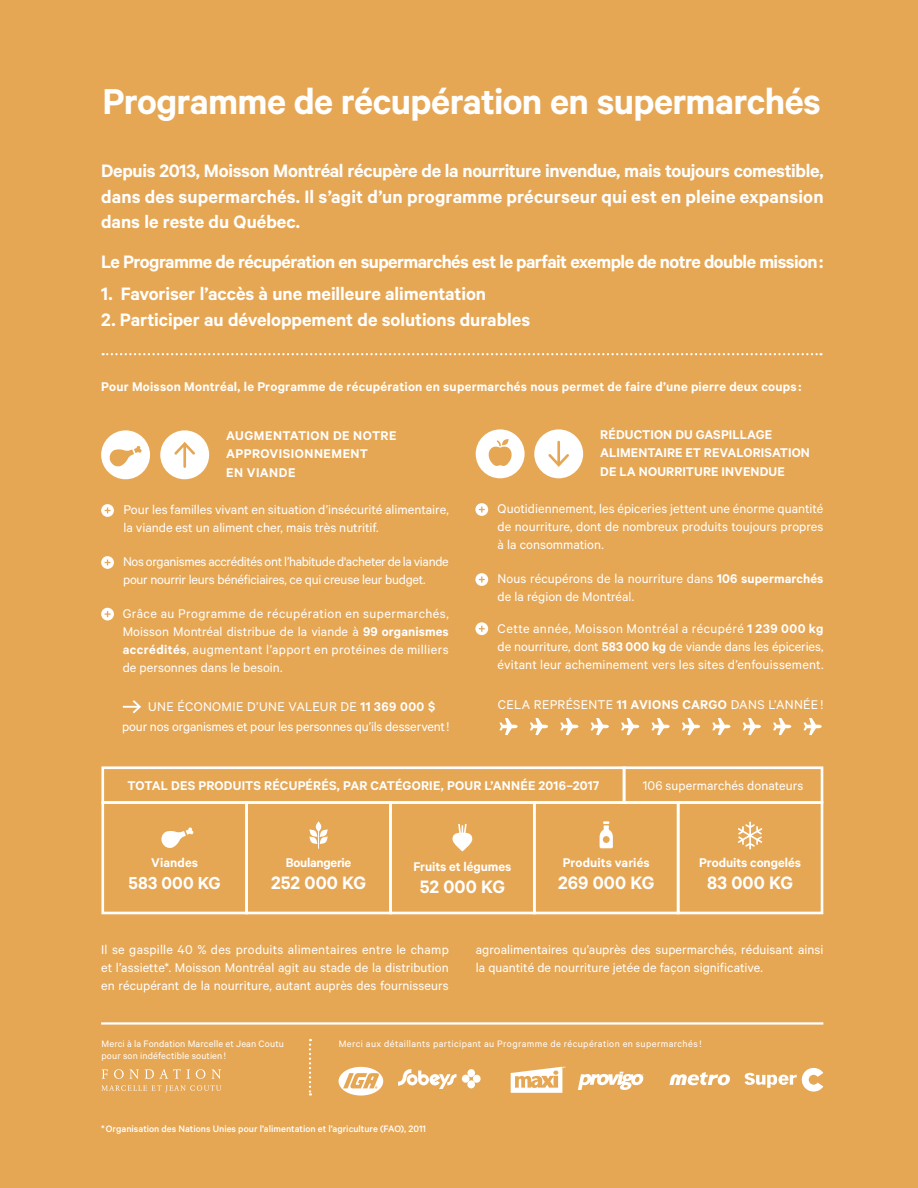
<style>
.page{position:relative;width:918px;height:1188px;background:#e6a755}
.page>*{position:absolute;margin:0;border:0;box-sizing:border-box;transform-origin:0 0}
.t1{font:600 40.5px "Calibre";letter-spacing:-.015em;color:#fff}
.t2{font:600 20.25px/25.5px "Calibre";letter-spacing:-.005em;color:#fff;text-align:justify}
.t3{font:600 20.25px "Calibre";letter-spacing:-.025em;color:#fff}
.t4{font:600 19.5px "Calibre";letter-spacing:.005em;color:#fff}
.Texte_courant{font:14.25px/18px "Calibre";color:#fff;text-align:justify}
.Sous-titres{font:600 14.25px/18.8px "Calibre";letter-spacing:.01em;color:#fff}
.Texte_courant-2{font:14.25px/18px "Calibre";letter-spacing:-.02em;color:#fff}
.Sous-titres-2{font:600 14.25px/18.8px "Calibre";letter-spacing:.035em;color:#fff}
.Texte_courant-3{font:14.25px "Calibre";letter-spacing:.02em;color:#fff}
.Texte_courant-4{font:14.25px "Calibre";letter-spacing:.025em;color:#fff}
.Sous-titres-3{font:600 14.25px "Calibre";letter-spacing:-.02em;color:#fff}
.Sous-titres-4{font:10.5px/12px "Calibre";letter-spacing:.03em;color:#fff}
.Texte_courant-5{font:500 10.5px "Calibre";color:#fff}
.s1{font-weight:600}
</style>
<div class="page">
<svg style="left:103px;top:353px;width:718px;height:2px"></svg>
<hr style="left:101px;top:1022px;width:722px;height:3px;background:#fff">
<svg style="left:161px;top:827px;width:33px;height:21px"></svg>
<div style="left:101px;top:801px;width:147px;height:113px;border:3px solid #fff"></div>
<svg style="left:309px;top:821px;width:19px;height:28px"></svg>
<div style="left:245px;top:801px;width:147px;height:113px;border:3px solid #fff"></div>
<svg style="left:452px;top:824px;width:21px;height:27px"></svg>
<div style="left:389px;top:801px;width:147px;height:113px;border:3px solid #fff"></div>
<svg style="left:738px;top:822px;width:24px;height:27px"></svg>
<div style="left:677px;top:801px;width:146px;height:113px;border:3px solid #fff"></div>
<svg style="left:600px;top:821px;width:13px;height:27px"></svg>
<div style="left:603px;top:836px;width:7px;height:7px;background:#e6a755;border-radius:50%"></div>
<div style="left:533px;top:801px;width:146px;height:113px;border:3px solid #fff"></div>
<div style="left:101px;top:766px;width:524px;height:38px;border:3px solid #fff"></div>
<div style="left:623px;top:766px;width:200px;height:38px;border:3px solid #fff"></div>
<div style="left:101px;top:430px;width:49px;height:49px;background:#fff;border-radius:50%"></div>
<svg style="left:109px;top:446px;width:33px;height:21px"></svg>
<div style="left:160px;top:430px;width:49px;height:49px;background:#fff;border-radius:50%"></div>
<svg style="left:174px;top:442px;width:21px;height:26px"></svg>
<svg style="left:101px;top:504px;width:13px;height:13px"></svg>
<svg style="left:101px;top:556px;width:13px;height:13px"></svg>
<svg style="left:101px;top:608px;width:13px;height:12px"></svg>
<div style="left:534px;top:429px;width:49px;height:49px;background:#fff;border-radius:50%"></div>
<svg style="left:548px;top:441px;width:21px;height:26px"></svg>
<div style="left:476px;top:429px;width:49px;height:49px;background:#fff;border-radius:50%"></div>
<svg style="left:489px;top:439px;width:23px;height:27px"></svg>
<svg style="left:475px;top:503px;width:13px;height:13px"></svg>
<svg style="left:475px;top:573px;width:13px;height:13px"></svg>
<svg style="left:475px;top:622px;width:13px;height:13px"></svg>
<svg style="left:500px;top:718px;width:18px;height:17px"></svg>
<svg style="left:804px;top:718px;width:18px;height:17px"></svg>
<svg style="left:530px;top:718px;width:18px;height:17px"></svg>
<svg style="left:560px;top:718px;width:18px;height:17px"></svg>
<svg style="left:591px;top:718px;width:18px;height:17px"></svg>
<svg style="left:621px;top:718px;width:18px;height:17px"></svg>
<svg style="left:652px;top:718px;width:18px;height:17px"></svg>
<svg style="left:682px;top:718px;width:18px;height:17px"></svg>
<svg style="left:712px;top:718px;width:19px;height:17px"></svg>
<svg style="left:743px;top:718px;width:18px;height:17px"></svg>
<svg style="left:773px;top:718px;width:18px;height:17px"></svg>
<svg style="left:123px;top:700px;width:18px;height:14px"></svg>
<svg style="left:102px;top:1069px;width:6px;height:10px"></svg>
<svg style="left:114px;top:1069px;width:25px;height:10px"></svg>
<svg style="left:145px;top:1069px;width:36px;height:10px"></svg>
<svg style="left:187px;top:1069px;width:3px;height:10px"></svg>
<svg style="left:196px;top:1069px;width:9px;height:10px"></svg>
<svg style="left:212px;top:1069px;width:9px;height:10px"></svg>
<svg style="left:102px;top:1085px;width:119px;height:7px"></svg>
<svg style="left:578px;top:1072px;width:65px;height:18px"></svg>
<svg style="left:669px;top:1072px;width:61px;height:13px"></svg>
<svg style="left:511px;top:1067px;width:54px;height:26px"></svg>
<svg style="left:745px;top:1068px;width:78px;height:24px"></svg>
<svg style="left:339px;top:1067px;width:44px;height:29px"></svg>
<div style="left:467px;top:1069px;width:8px;height:8px;background:#fff;border-radius:50%"></div>
<div style="left:473px;top:1074px;width:8px;height:9px;background:#fff;border-radius:50%"></div>
<div style="left:467px;top:1080px;width:8px;height:9px;background:#fff;border-radius:50%"></div>
<div style="left:462px;top:1075px;width:8px;height:8px;background:#fff;border-radius:50%"></div>
<svg style="left:398px;top:1069px;width:58px;height:20px"></svg>
<svg style="left:309px;top:1039px;width:2px;height:57px"></svg>
<p class="t1" style="left:103px;top:77px;width:720px">Programme de récupération en supermarchés</p>
<p class="t2" style="left:101px;top:158px;width:724px">Depuis 2013, Moisson Montréal récupère de la nourriture invendue, mais toujours comestible, dans des supermarchés. Il s’agit d’un programme précurseur qui est en pleine expansion dans le reste du Québec.</p>
<p class="t3" style="left:101px;top:249px;width:724px">Le Programme de récupération en supermarchés est le parfait exemple de notre double mission:</p>
<p class="t2" style="left:101px;top:280px;width:386px">1. Favoriser l’accès à une meilleure alimentation</p>
<p class="t2" style="left:101px;top:306px;width:431px">2. Participer au développement de solutions durables</p>
<p class="Sous-titres" style="left:101px;top:377px;width:702px">Pour Moisson Montréal, le Programme de récupération en supermarchés nous permet de faire d’une pierre deux coups :</p>
<p class="Sous-titres-2" style="left:226px;top:425px;width:172px">AUGMENTATION DE NOTRE<br>APPROVISIONNEMENT<br>EN VIANDE</p>
<p class="Texte_courant" style="left:123px;top:500px;width:327px">Pour les familles vivant en situation d’insécurité alimentaire, la viande est un aliment cher, mais très nutritif.</p>
<p class="Texte_courant-2" style="left:123px;top:552px;width:327px">Nos organismes accrédités ont l’habitude d'acheter de la viande pour nourrir leurs bénéficiaires, ce qui creuse leur budget.</p>
<p class="Texte_courant" style="left:123px;top:604px;width:328px">Grâce au Programme de récupération en supermarchés, Moisson Montréal distribue de la viande à <span class="s1">99 organismes accrédités</span>, augmentant l’apport en protéines de milliers de personnes dans le besoin.</p>
<p class="Sous-titres" style="left:600px;top:424px;width:211px">RÉDUCTION DU GASPILLAGE<br>ALIMENTAIRE ET REVALORISATION<br>DE LA NOURRITURE INVENDUE</p>
<p class="Texte_courant" style="left:498px;top:499px;width:327px">Quotidiennement, les épiceries jettent une énorme quantité de nourriture, dont de nombreux produits toujours propres à la consommation.</p>
<p class="Texte_courant" style="left:498px;top:569px;width:327px">Nous récupérons de la nourriture dans <span class="s1">106 supermarchés </span>de la région de Montréal.</p>
<p class="Texte_courant" style="left:498px;top:619px;width:327px">Cette année, Moisson Montréal a récupéré <span class="s1">1 239 000 kg </span>de nourriture, dont <span class="s1">583 000 kg</span> de viande dans les épiceries, évitant leur acheminement vers les sites d’enfouissement.</p>
<p class="Texte_courant-4" style="left:148px;top:698px;width:288px">UNE ÉCONOMIE D’UNE VALEUR DE <span class="s1">11 369 000 $</span></p>
<p class="Texte_courant-3" style="left:498px;top:697px;width:327px">CELA REPRÉSENTE <span class="s1">11 AVIONS CARGO</span> DANS L’ANNÉE !</p>
<p class="Texte_courant" style="left:122px;top:717px;width:329px">pour nos organismes et pour les personnes qu’ils desservent!</p>
<p class="Sous-titres" style="left:128px;top:775px;width:473px">TOTAL DES PRODUITS RÉCUPÉRÉS, PAR CATÉGORIE, POUR L’ANNÉE 2016–2017</p>
<p class="Texte_courant" style="left:643px;top:776px;width:162px">106 supermarchés donateurs</p>
<p class="Sous-titres" style="left:151px;top:853px;width:48px">Viandes</p>
<p class="t4" style="left:129px;top:872px;width:94px">583 000 KG</p>
<p class="Sous-titres-3" style="left:286px;top:854px;width:67px">Boulangerie</p>
<p class="t2" style="left:271px;top:869px;width:97px">252 000 KG</p>
<p class="Sous-titres" style="left:414px;top:856px;width:99px">Fruits et légumes</p>
<p class="t2" style="left:420px;top:873px;width:87px">52 000 KG</p>
<p class="Sous-titres" style="left:563px;top:853px;width:88px">Produits variés</p>
<p class="t2" style="left:558px;top:870px;width:98px">269 000 KG</p>
<p class="Sous-titres" style="left:699px;top:853px;width:103px">Produits congelés</p>
<p class="t2" style="left:707px;top:870px;width:87px">83 000 KG</p>
<p class="Texte_courant" style="left:101px;top:940px;width:349px">Il se gaspille 40 % des produits alimentaires entre le champ et l’assiette*. Moisson Montréal agit au stade de la distribution en récupérant de la nourriture, autant auprès des fournisseurs</p>
<p class="Texte_courant" style="left:476px;top:940px;width:349px">agroalimentaires qu’auprès des supermarchés, réduisant ainsi la quantité de nourriture jetée de façon significative.</p>
<p class="Sous-titres-4" style="left:102px;top:1038px;width:184px">Merci à la Fondation Marcelle et Jean Coutu pour son indéfectible soutien !</p>
<p class="Sous-titres-4" style="left:339px;top:1037px;width:365px">Merci aux détaillants participant au Programme de récupération en supermarchés !</p>
<p class="Texte_courant-5" style="left:101px;top:1123px;width:327px">*Organisation des Nations Unies pour l’alimentation et l’agriculture (FAO), 2011</p>
</div>
